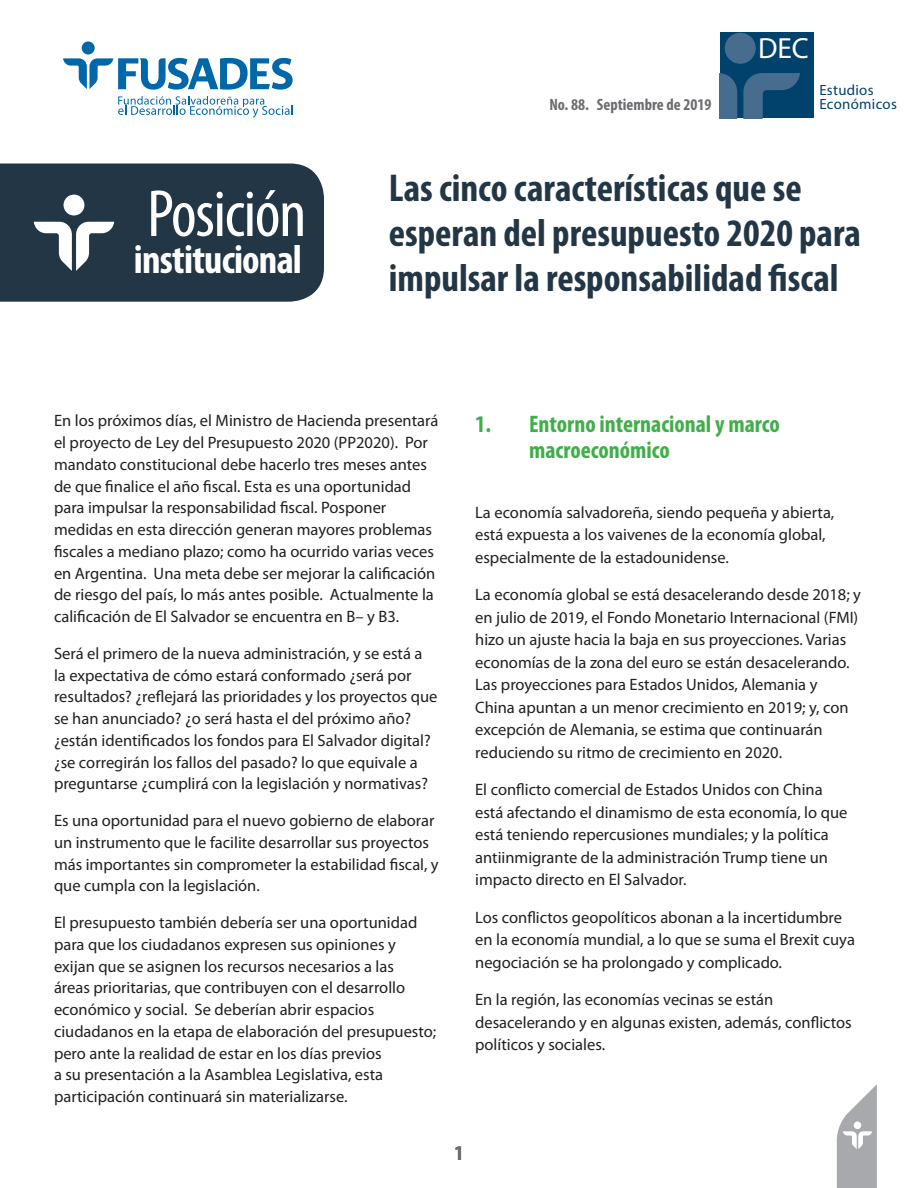
<style>
.page{position:relative;width:918px;height:1188px;background:#fff}
.page>*{position:absolute;margin:0;border:0;box-sizing:border-box;transform-origin:0 0}
.t1{font:condensed 67.2px "Myriad Pro";letter-spacing:-.02em;color:#fff}
.t2{font:700 condensed 40.5px "Myriad Pro";letter-spacing:-.02em;color:#fff}
.Titulo{font:700 condensed 39px/45px "Myriad Pro";color:#233645}
.t3{font:29.25px "Myriad Pro";color:#fff}
.subtitulo{font:700 condensed 24px/25.5px "Myriad Pro";color:#40ae49}
.t4{font:700 condensed 21px "Myriad Pro";color:#6c6d70}
.t5{font:16.5px/21.8px "Myriad Pro";color:#231f20}
.t6{font:700 condensed 16.5px "Myriad Pro";color:#6c6d70}
.t7{font:14.85px/14px "Myriad Pro";letter-spacing:.02em;color:#00426b}
</style>
<div class="page">
<svg style="left:837px;top:1084px;width:40px;height:104px"></svg>
<div style="left:82px;top:41px;width:13px;height:14px;background:#0068a9;border-radius:50%"></div>
<svg style="left:63px;top:58px;width:230px;height:32px"></svg>
<svg style="left:118px;top:96px;width:175px;height:22px"></svg>
<div style="left:720px;top:33px;width:94px;height:85px;background:#00426b"></div>
<div style="left:725px;top:33px;width:31px;height:31px;background:#466d8e;border-radius:50%"></div>
<svg style="left:743px;top:73px;width:57px;height:45px"></svg>
<svg style="left:720px;top:73px;width:17px;height:45px"></svg>
<div style="left:0;top:164px;width:324px;height:138px;background:#233645"></div>
<div style="left:64px;top:195px;width:20px;height:20px;background:#fff;border-radius:50%"></div>
<svg style="left:34px;top:222px;width:80px;height:49px"></svg>
<h1 class="t1" style="left:147px;top:173px;width:161px">Posición</h1>
<h2 class="t2" style="left:134px;top:234px;width:170px">institucional</h2>
<p class="t6" style="left:549px;top:94px;width:163px">No. 88. Septiembre de 2019</p>
<p class="t3" style="left:758px;top:30px;width:52px">DEC</p>
<p class="t7" style="left:819px;top:83px;width:79px">Estudios<br>Económicos</p>
<p class="Titulo" style="left:389px;top:165px;width:474px">Las cinco características que se esperan del presupuesto 2020 para impulsar la responsabilidad fiscal</p>
<p class="t5" style="left:54px;top:410px;width:386px">En los próximos días, el Ministro de Hacienda presentará el proyecto de Ley del Presupuesto 2020 (PP2020). Por mandato constitucional debe hacerlo tres meses antes de que finalice el año fiscal. Esta es una oportunidad para impulsar la responsabilidad fiscal. Posponer medidas en esta dirección generan mayores problemas fiscales a mediano plazo; como ha ocurrido varias veces en Argentina. Una meta debe ser mejorar la calificación de riesgo del país, lo más antes posible. Actualmente la calificación de El Salvador se encuentra en B– y B3.</p>
<p class="t5" style="left:54px;top:642px;width:385px">Será el primero de la nueva administración, y se está a la expectativa de cómo estará conformado ¿será por resultados? ¿reflejará las prioridades y los proyectos que se han anunciado? ¿o será hasta el del próximo año? ¿están identificados los fondos para El Salvador digital? ¿se corregirán los fallos del pasado? lo que equivale a preguntarse ¿cumplirá con la legislación y normativas?</p>
<p class="t5" style="left:54px;top:810px;width:386px">Es una oportunidad para el nuevo gobierno de elaborar un instrumento que le facilite desarrollar sus proyectos más importantes sin comprometer la estabilidad fiscal, y que cumpla con la legislación.</p>
<p class="t5" style="left:54px;top:912px;width:384px">El presupuesto también debería ser una oportunidad para que los ciudadanos expresen sus opiniones y exijan que se asignen los recursos necesarios a las<br>áreas prioritarias, que contribuyen con el desarrollo económico y social. Se deberían abrir espacios ciudadanos en la etapa de elaboración del presupuesto; pero ante la realidad de estar en los días previos<br>a su presentación a la Asamblea Legislativa, esta participación continuará sin materializarse.</p>
<p class="subtitulo" style="left:529px;top:411px;width:252px;text-indent:-54px">1. Entorno internacional y marco macroeconómico</p>
<p class="t5" style="left:475px;top:501px;width:361px;line-height:22.5px">La economía salvadoreña, siendo pequeña y abierta, está expuesta a los vaivenes de la economía global, especialmente de la estadounidense.</p>
<p class="t5" style="left:475px;top:583px;width:387px;line-height:22.5px">La economía global se está desacelerando desde 2018; y en julio de 2019, el Fondo Monetario Internacional (FMI) hizo un ajuste hacia la baja en sus proyecciones. Varias economías de la zona del euro se están desacelerando.<br>Las proyecciones para Estados Unidos, Alemania y China apuntan a un menor crecimiento en 2019; y, con excepción de Alemania, se estima que continuarán reduciendo su ritmo de crecimiento en 2020.</p>
<p class="t5" style="left:475px;top:778px;width:374px;line-height:22.5px">El conflicto comercial de Estados Unidos con China está afectando el dinamismo de esta economía, lo que está teniendo repercusiones mundiales; y la política antiinmigrante de la administración Trump tiene un impacto directo en El Salvador.</p>
<p class="t5" style="left:475px;top:906px;width:381px;line-height:22.5px">Los conflictos geopolíticos abonan a la incertidumbre en la economía mundial, a lo que se suma el Brexit cuya negociación se ha prolongado y complicado.</p>
<p class="t5" style="left:475px;top:988px;width:378px;line-height:22.5px">En la región, las economías vecinas se están desacelerando y en algunas existen, además, conflictos políticos y sociales.</p>
<p class="t4" style="left:455px;top:1140px;width:10px">1</p>
</div>
